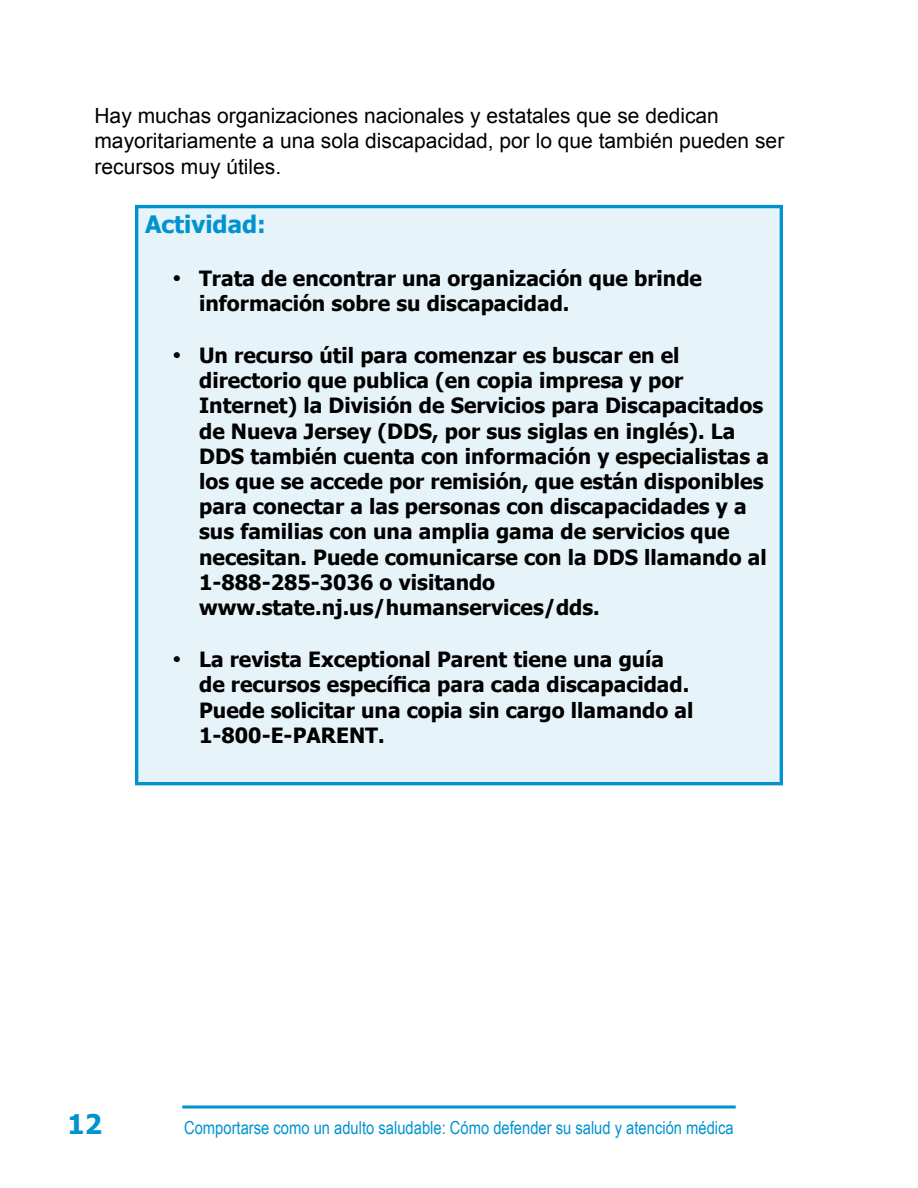
<style>
.page{position:relative;width:918px;height:1188px;background:#fff}
.page>*{position:absolute;margin:0;border:0;box-sizing:border-box;transform-origin:0 0}
.t1{font:700 27px "Tahoma";color:#0093d0}
.t2{font:700 24px "Tahoma";color:#0093d0}
.t3{font:700 21px/25.2px "Tahoma";color:#000}
.t4{font:21px/25.2px "Arial";color:#000}
.t5{font:18px "Arial Narrow";color:#0093d0}
</style>
<div class="page">
<hr style="left:182px;top:1106px;width:554px;height:2px;background:#0093d0">
<div style="left:137px;top:207px;width:644px;height:577px;background:#e6f4fa"></div>
<div style="left:135px;top:205px;width:648px;height:580px;border:3px solid #0093d0"></div>
<p class="t4" style="left:94px;top:103px;width:691px">Hay muchas organizaciones nacionales y estatales que se dedican mayoritariamente a una sola discapacidad, por lo que también pueden ser recursos muy útiles.</p>
<p class="t2" style="left:145px;top:209px;width:122px">Actividad:</p>
<p class="t3" style="left:199px;top:265px;width:504px;text-indent:-27px">• Trata de encontrar una organización que brinde información sobre su discapacidad.</p>
<p class="t3" style="left:199px;top:342px;width:571px;text-indent:-27px">• Un recurso útil para comenzar es buscar en el directorio que publica (en copia impresa y por Internet) la División de Servicios para Discapacitados de Nueva Jersey (DDS, por sus siglas en inglés). La DDS también cuenta con información y especialistas a los que se accede por remisión, que están disponibles para conectar a las personas con discapacidades y a sus familias con una amplia gama de servicios que necesitan. Puede comunicarse con la DDS llamando al 1-888-285-3036 o visitando www.state.nj.us/humanservices/dds.</p>
<p class="t3" style="left:199px;top:646px;width:496px;text-indent:-27px">• La revista Exceptional Parent tiene una guía de recursos específica para cada discapacidad.<br>Puede solicitar una copia sin cargo llamando al 1-800-E-PARENT.</p>
<p class="t1" style="left:68px;top:1107px;width:36px">12</p>
<p class="t5" style="left:184px;top:1117px;width:551px">Comportarse como un adulto saludable: Cómo defender su salud y atención médica</p>
</div>
